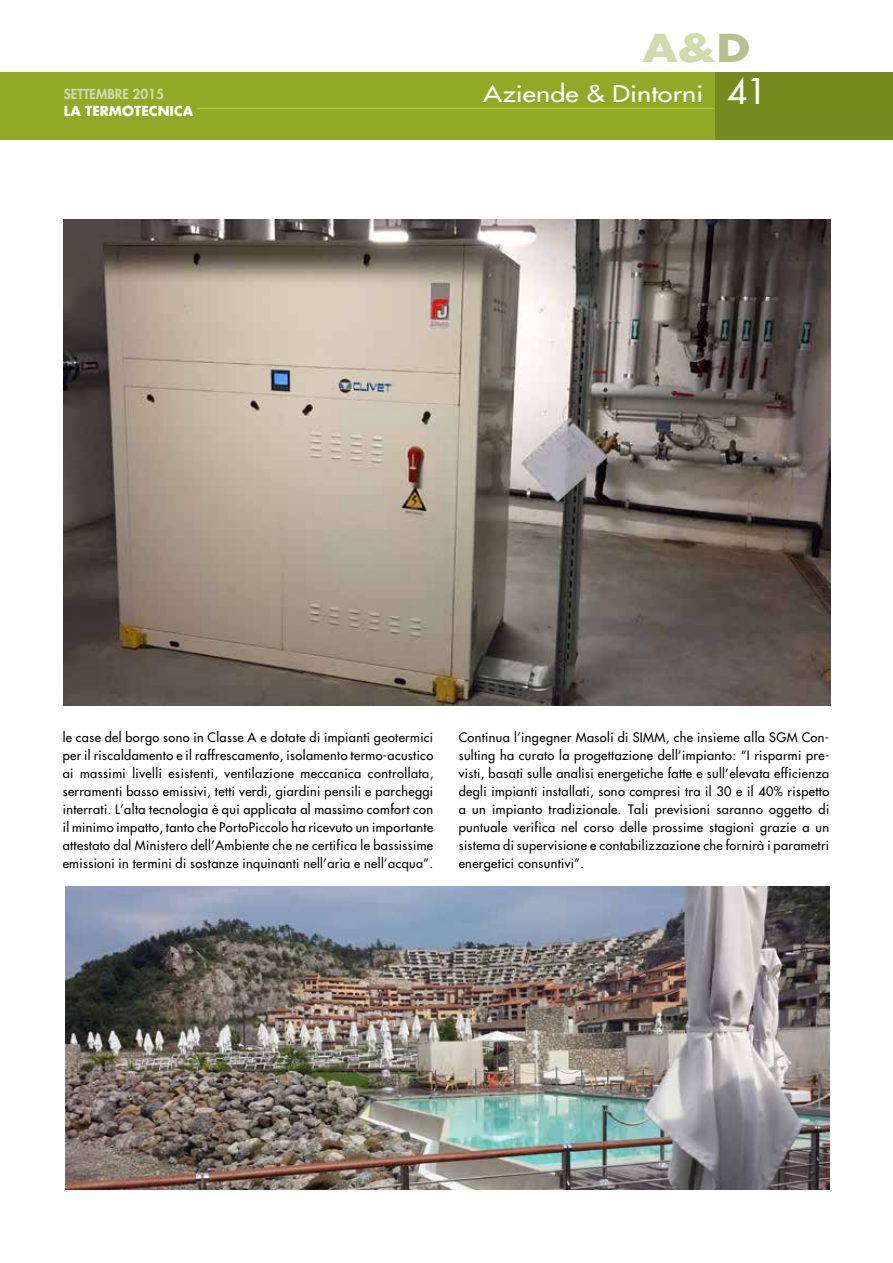
<style>
.page{position:relative;width:893px;height:1263px;background:#fff}
.page>*{position:absolute;margin:0;border:0;box-sizing:border-box;transform-origin:0 0}
.t1{font:700 37.5px "Futura";color:#d2dbac;scale:1.2 1}
.t2{font:22.5px "Futura";letter-spacing:.005em;color:#fff;scale:1.2 1}
.t3{font:700 13.5px "Futura";color:#fff}
.t4{font:800 13.5px "Futura";color:#d2dbac}
.t5{font:12.75px/18px "Futura";letter-spacing:.03em;color:#000;text-align:justify}
.s1{color:#b8c18b}
.s2{font-size:34.5px}
</style>
<div class="page">
<div style="left:705px;top:72px;width:188px;height:68px;background:#768a20"></div>
<div style="left:0;top:72px;width:714px;height:68px;background:#91a927"></div>
<hr style="left:714px;top:77px;width:1px;height:63px;background:#91a927">
<hr style="left:197px;top:107px;width:517px;height:2px;background:#aac52d">
<img style="left:66px;top:886px;width:763px;height:303px">
<img style="left:64px;top:220px;width:766px;height:486px">
<p class="t4" style="left:64px;top:85px;width:102px">SETTEMBRE 2015</p>
<p class="t3" style="left:64px;top:102px;width:131px">LA TERMOTECNICA</p>
<h1 class="t1" style="left:643px;top:22px;width:91px">A&amp;<span class="s1">D</span></h1>
<h2 class="t2" style="left:483px;top:79px;width:238px">Aziende &amp; Dintorni <span class="s2">41</span></h2>
<p class="t5" style="left:63px;top:728px;width:372px">le case del borgo sono in Classe A e dotate di impianti geotermici per il riscaldamento e il raffrescamento, isolamento termo-acustico ai massimi livelli esistenti, ventilazione meccanica controllata, serramenti basso emissivi, tetti verdi, giardini pensili e parcheggi interrati. L’alta tecnologia è qui applicata al massimo comfort con il minimo impatto, tanto che PortoPiccolo ha ricevuto un importante attestato dal Ministero dell’Ambiente che ne certifica le bassissime emissioni in termini di sostanze inquinanti nell’aria e nell’acqua”.</p>
<p class="t5" style="left:459px;top:728px;width:372px">Continua l’ingegner Masoli di SIMM, che insieme alla SGM Con&shy;sulting ha curato la progettazione dell’impianto: “I risparmi pre&shy;visti, basati sulle analisi energetiche fatte e sull’elevata efficienza degli impianti installati, sono compresi tra il 30 e il 40% rispetto a un impianto tradizionale. Tali previsioni saranno oggetto di puntuale verifica nel corso delle prossime stagioni grazie a un sistema di supervisione e contabilizzazione che fornirà i parametri energetici consuntivi”.</p>
</div>
